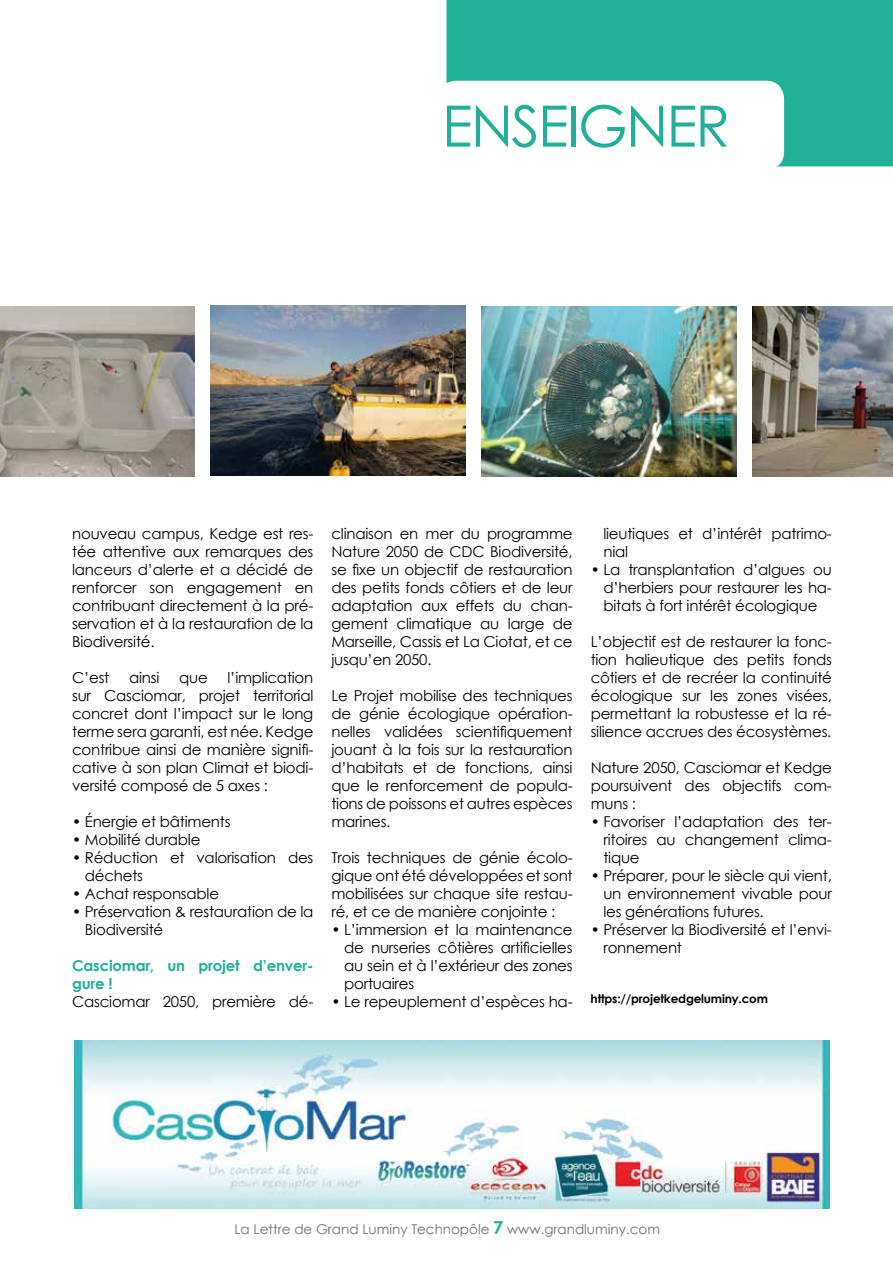
<style>
.page{position:relative;width:893px;height:1263px;background:#fff}
.page>*{position:absolute;margin:0;border:0;box-sizing:border-box;transform-origin:0 0}
.t1{font:57px "Century Gothic";letter-spacing:-.03em;color:#20b099}
.t2{font:15px/18px "Century Gothic";letter-spacing:-.015em;color:#000;text-align:justify}
.t3{font:700 15px/18px "Century Gothic";letter-spacing:-.015em;color:#20b099}
.t4{font:13.5px "Century Gothic";color:#706f6f}
.t5{font:700 12px "Century Gothic";letter-spacing:-.015em;color:#000}
.s1{font-weight:700;font-size:18px;color:#20b099}
</style>
<div class="page">
<div style="left:446px;top:0;width:447px;height:166px;background:#20b099"></div>
<div style="left:438px;top:81px;width:346px;height:89px;background:#fff;border-radius:18px"></div>
<img style="left:74px;top:1040px;width:756px;height:169px">
<img style="left:481px;top:306px;width:255px;height:170px">
<img style="left:0;top:306px;width:195px;height:170px">
<img style="left:752px;top:306px;width:141px;height:170px">
<img style="left:210px;top:306px;width:255px;height:170px">
<h1 class="t1" style="left:442px;top:86px;width:289px">ENSEIGNER</h1>
<p class="t2" style="left:72px;top:524px;width:243px">nouveau campus, Kedge est res&shy;tée attentive aux remarques des lanceurs d’alerte et a décidé de renforcer son engagement en contribuant directement à la pré&shy;servation et à la restauration de la Biodiversité.</p>
<p class="t2" style="left:72px;top:668px;width:39px">C’est</p>
<p class="t2" style="left:129px;top:668px;width:32px">ainsi</p>
<p class="t2" style="left:179px;top:668px;width:30px">que</p>
<p class="t2" style="left:72px;top:668px;width:243px;text-indent:155px">l’implication sur Casciomar, projet territorial concret dont l’impact sur le long terme sera garanti, est née. Kedge contribue ainsi de manière signifi&shy;cative à son plan Climat et biodi&shy;versité composé de 5 axes :</p>
<p class="t2" style="left:72px;top:812px;width:160px">• Énergie et bâtiments</p>
<p class="t2" style="left:72px;top:830px;width:130px">• Mobilité durable</p>
<p class="t2" style="left:85px;top:848px;width:230px;text-indent:-13px">• Réduction et valorisation des déchets</p>
<p class="t2" style="left:72px;top:884px;width:148px">• Achat responsable</p>
<p class="t2" style="left:85px;top:902px;width:230px;text-indent:-13px">• Préservation &amp; restauration de la<br>Biodiversité</p>
<p class="t3" style="left:72px;top:955px;width:243px">Casciomar, un projet d’enver&shy;gure !</p>
<p class="t2" style="left:72px;top:992px;width:243px">Casciomar 2050, première dé-</p>
<p class="t2" style="left:331px;top:524px;width:243px">clinaison en mer du programme Nature 2050 de CDC Biodiversité, se fixe un objectif de restauration des petits fonds côtiers et de leur adaptation aux effets du chan&shy;gement climatique au large de Marseille, Cassis et La Ciotat, et ce jusqu’en 2050.</p>
<p class="t2" style="left:331px;top:686px;width:243px">Le Projet mobilise des techniques de génie écologique opération&shy;nelles validées scientifiquement jouant à la fois sur la restauration d’habitats et de fonctions, ainsi que le renforcement de popula&shy;tions de poissons et autres espèces marines.</p>
<p class="t2" style="left:331px;top:848px;width:243px">Trois techniques de génie écolo&shy;gique ont été développées et sont mobilisées sur chaque site restau&shy;ré, et ce de manière conjointe :</p>
<p class="t2" style="left:344px;top:920px;width:230px;text-indent:-13px">• L’immersion et la maintenance de nurseries côtières artificielles au sein et à l’extérieur des zones portuaires</p>
<p class="t2" style="left:331px;top:992px;width:243px">• Le repeuplement d’espèces ha-</p>
<p class="t2" style="left:603px;top:524px;width:230px">lieutiques et d’intérêt patrimo&shy;nial</p>
<p class="t2" style="left:603px;top:560px;width:230px;text-indent:-13px">• La transplantation d’algues ou d’herbiers pour restaurer les ha&shy;bitats à fort intérêt écologique</p>
<p class="t2" style="left:591px;top:632px;width:243px">L’objectif est de restaurer la fonc&shy;tion halieutique des petits fonds côtiers et de recréer la continuité écologique sur les zones visées, permettant la robustesse et la ré&shy;silience accrues des écosystèmes.</p>
<p class="t2" style="left:591px;top:758px;width:243px">Nature 2050, Casciomar et Kedge poursuivent des objectifs com&shy;muns :</p>
<p class="t2" style="left:603px;top:812px;width:230px;text-indent:-13px">• Favoriser l’adaptation des ter&shy;ritoires au changement clima&shy;tique</p>
<p class="t2" style="left:603px;top:866px;width:230px;text-indent:-13px">• Préparer, pour le siècle qui vient, un environnement vivable pour les générations futures.</p>
<p class="t2" style="left:603px;top:920px;width:230px;text-indent:-13px">• Préserver la Biodiversité et l’envi&shy;ronnement</p>
<p class="t5" style="left:591px;top:989px;width:179px">https://projetkedgeluminy.com</p>
<p class="t4" style="left:234px;top:1220px;width:427px">La Lettre de Grand Luminy Technopôle <span class="s1">7</span> www.grandluminy.com</p>
</div>
